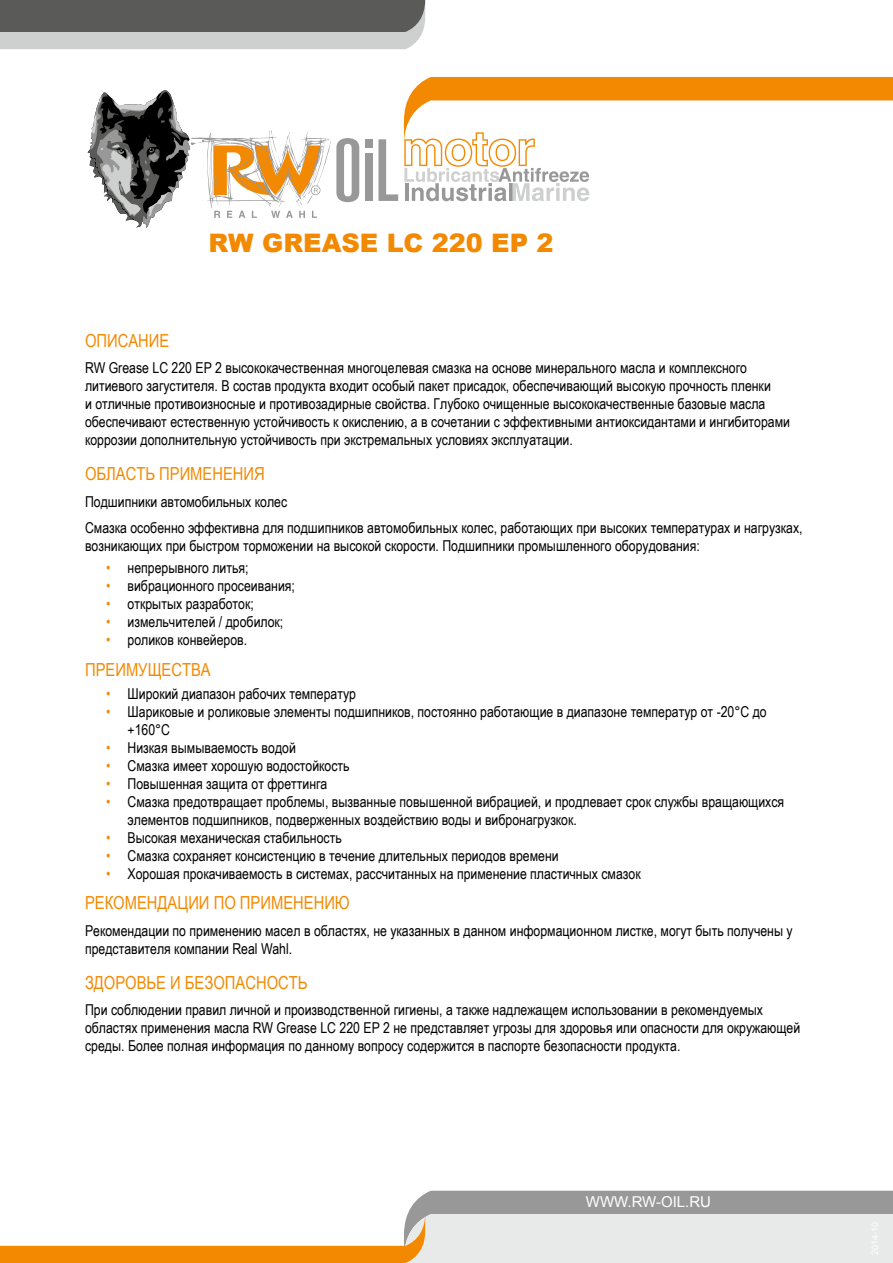
<style>
.page{position:relative;width:893px;height:1263px;background:#fff}
.page>*{position:absolute;margin:0;border:0;box-sizing:border-box;transform-origin:0 0}
.t1{font:900 25.5px "Arial";color:#f38901}
.t2{font:18px "Arial Narrow";color:#f38901}
.t3{font:15px/18px "Arial Narrow";color:#000}
.t4{font:15px "Arial";color:#fff}
.s1{color:#f38901}
</style>
<div class="page">
<svg style="left:0;top:1191px;width:893px;height:72px"></svg>
<svg style="left:88px;top:90px;width:271px;height:138px"></svg>
<svg style="left:378px;top:139px;width:20px;height:62px"></svg>
<div style="left:365px;top:139px;width:8px;height:9px;background:#989898"></div>
<div style="left:365px;top:153px;width:8px;height:48px;background:#989898"></div>
<svg style="left:404px;top:77px;width:489px;height:124px"></svg>
<svg style="left:0;top:0;width:425px;height:49px;background:#838382"></svg>
<h1 class="t1" style="left:208px;top:224px;width:347px">RW GREASE LC 220 EP 2</h1>
<p class="t2" style="left:85px;top:327px;width:86px">Описание</p>
<p class="t3" style="left:85px;top:358px;width:706px">RW Grease LC 220 EP 2 высококачественная многоцелевая смазка на основе минерального масла и комплексного литиевого загустителя. В состав продукта входит особый пакет присадок, обеспечивающий высокую прочность пленки<br>и отличные противоизносные и противозадирные свойства. Глубоко очищенные высококачественные базовые масла обеспечивают естественную устойчивость к окислению, а в сочетании с эффективными антиоксидантами и ингибиторами коррозии дополнительную устойчивость при экстремальных условиях эксплуатации.</p>
<p class="t2" style="left:85px;top:461px;width:181px">Область применения</p>
<p class="t3" style="left:85px;top:488px;width:719px;line-height:26.5px">Подшипники автомобильных колес<br>Смазка особенно эффективна для подшипников автомобильных колес, работающих при высоких температурах и нагрузках,</p>
<p class="t3" style="left:85px;top:536px;width:616px">возникающих при быстром торможении на высокой скорости. Подшипники промышленного оборудования:</p>
<p class="t3" style="left:106px;top:559px;width:144px"><span class="s1">•</span> непрерывного литья;</p>
<p class="t3" style="left:106px;top:577px;width:190px"><span class="s1">•</span> вибрационного просеивания;</p>
<p class="t3" style="left:106px;top:595px;width:149px"><span class="s1">•</span> открытых разработок;</p>
<p class="t3" style="left:106px;top:613px;width:179px"><span class="s1">•</span> измельчителей / дробилок;</p>
<p class="t3" style="left:106px;top:631px;width:142px"><span class="s1">•</span> роликов конвейеров.</p>
<p class="t2" style="left:85px;top:657px;width:127px">Преимущества</p>
<p class="t3" style="left:106px;top:684px;width:251px"><span class="s1">•</span> Широкий диапазон рабочих температур</p>
<p class="t3" style="left:128px;top:702px;width:641px;text-indent:-21px"><span class="s1">•</span> Шариковые и роликовые элементы подшипников, постоянно работающие в диапазоне температур от -20°C до +160°C</p>
<p class="t3" style="left:106px;top:738px;width:191px"><span class="s1">•</span> Низкая вымываемость водой</p>
<p class="t3" style="left:106px;top:756px;width:245px"><span class="s1">•</span> Смазка имеет хорошую водостойкость</p>
<p class="t3" style="left:106px;top:774px;width:223px"><span class="s1">•</span> Повышенная защита от фреттинга</p>
<p class="t3" style="left:128px;top:792px;width:658px;text-indent:-21px"><span class="s1">•</span> Смазка предотвращает проблемы, вызванные повышенной вибрацией, и продлевает срок службы вращающихся элементов подшипников, подверженных воздействию воды и вибронагрузкок.</p>
<p class="t3" style="left:106px;top:828px;width:237px"><span class="s1">•</span> Высокая механическая стабильность</p>
<p class="t3" style="left:106px;top:846px;width:454px"><span class="s1">•</span> Смазка сохраняет консистенцию в течение длительных периодов времени</p>
<p class="t3" style="left:106px;top:864px;width:536px"><span class="s1">•</span> Хорошая прокачиваемость в системах, рассчитанных на применение пластичных смазок</p>
<p class="t2" style="left:85px;top:890px;width:266px">Рекомендации по применению</p>
<p class="t3" style="left:85px;top:921px;width:709px">Рекомендации по применению масел в областях, не указанных в данном информационном листке, могут быть получены у представителя компании Real Wahl.</p>
<p class="t2" style="left:85px;top:969px;width:224px">Здоровье и безопасность</p>
<p class="t3" style="left:85px;top:1000px;width:717px">При соблюдении правил личной и производственной гигиены, а также надлежащем использовании в рекомендуемых областях применения масла RW Grease LC 220 EP 2 не представляет угрозы для здоровья или опасности для окружающей среды. Более полная информация по данному вопросу содержится в паспорте безопасности продукта.</p>
<p class="t4" style="left:586px;top:1192px;width:127px">WWW.RW-OIL.RU</p>
</div>
